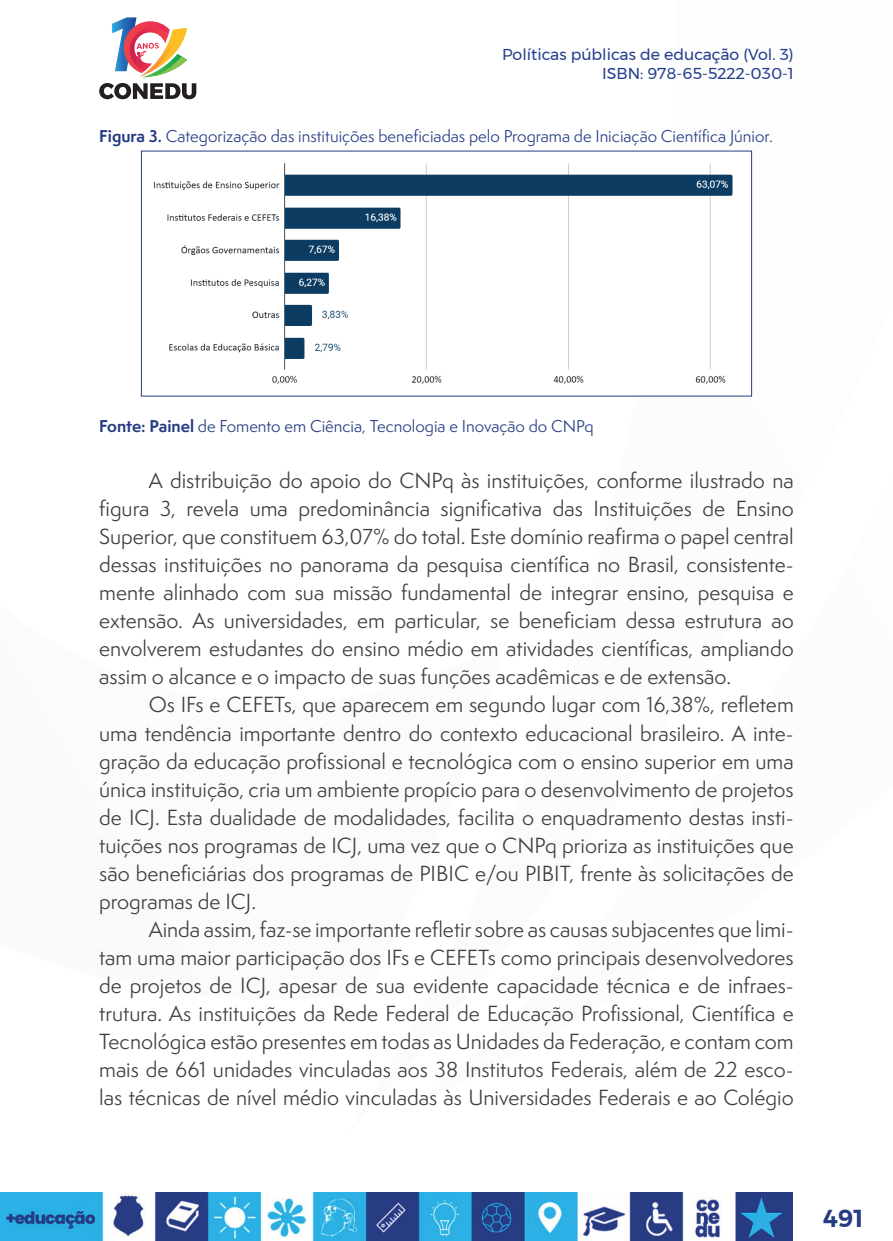
<style>
.page{position:relative;width:893px;height:1241px;background:#fff}
.page>*{position:absolute;margin:0;border:0;box-sizing:border-box;transform-origin:0 0}
.t1{font:600 24.5px "Montserrat";color:#263c82}
._7_CORPO{font:20.12px/28px "Semplicita Pro";color:#3e3e3f;text-align:justify}
._9_LEGENDAS{font:15.75px "Semplicita Pro";color:#263c82}
.t2{font:15.75px/18.9px "Montserrat";color:#253f8e;text-align:right}
.s1{font-weight:700}
</style>
<div class="page">
<svg style="left:112px;top:17px;width:75px;height:60px"></svg>
<svg style="left:99px;top:83px;width:97px;height:16px"></svg>
<img style="left:0;top:1192px;width:793px;height:48px">
<img style="left:154px;top:163px;width:579px;height:221px">
<p class="t2" style="left:502px;top:45px;width:293px">Políticas públicas de educação (Vol. 3)<br>ISBN: 978-65-5222-030-1</p>
<p class="_9_LEGENDAS" style="left:99px;top:125px;width:675px"><span class="s1">Figura 3.</span> Categorização das instituições beneficiadas pelo Programa de Iniciação Científica Júnior.</p>
<p class="_9_LEGENDAS" style="left:99px;top:414px;width:496px"><span class="s1">Fonte: Painel</span> de Fomento em Ciência, Tecnologia e Inovação do CNPq</p>
<p class="_7_CORPO" style="left:99px;top:466px;width:696px;text-indent:50px">A distribuição do apoio do CNPq às instituições, conforme ilustrado na figura 3, revela uma predominância significativa das Instituições de Ensino Superior, que constituem 63,07% do total. Este domínio reafirma o papel central dessas instituições no panorama da pesquisa científica no Brasil, consistente&shy;mente alinhado com sua missão fundamental de integrar ensino, pesquisa e extensão. As universidades, em particular, se beneficiam dessa estrutura ao envolverem estudantes do ensino médio em atividades científicas, ampliando assim o alcance e o impacto de suas funções acadêmicas e de extensão.</p>
<p class="_7_CORPO" style="left:99px;top:690px;width:696px;text-indent:50px">Os IFs e CEFETs, que aparecem em segundo lugar com 16,38%, refletem uma tendência importante dentro do contexto educacional brasileiro. A inte&shy;gração da educação profissional e tecnológica com o ensino superior em uma única instituição, cria um ambiente propício para o desenvolvimento de projetos de ICJ. Esta dualidade de modalidades, facilita o enquadramento destas insti&shy;tuições nos programas de ICJ, uma vez que o CNPq prioriza as instituições que são beneficiárias dos programas de PIBIC e/ou PIBIT, frente às solicitações de programas de ICJ.</p>
<p class="_7_CORPO" style="left:99px;top:914px;width:696px;text-indent:50px">Ainda assim, faz-se importante refletir sobre as causas subjacentes que limi&shy;tam uma maior participação dos IFs e CEFETs como principais desenvolvedores de projetos de ICJ, apesar de sua evidente capacidade técnica e de infraes&shy;trutura. As instituições da Rede Federal de Educação Profissional, Científica e Tecnológica estão presentes em todas as Unidades da Federação, e contam com mais de 661 unidades vinculadas aos 38 Institutos Federais, além de 22 esco&shy;las técnicas de nível médio vinculadas às Universidades Federais e ao Colégio</p>
<p class="t1" style="left:823px;top:1198px;width:41px">491</p>
</div>
